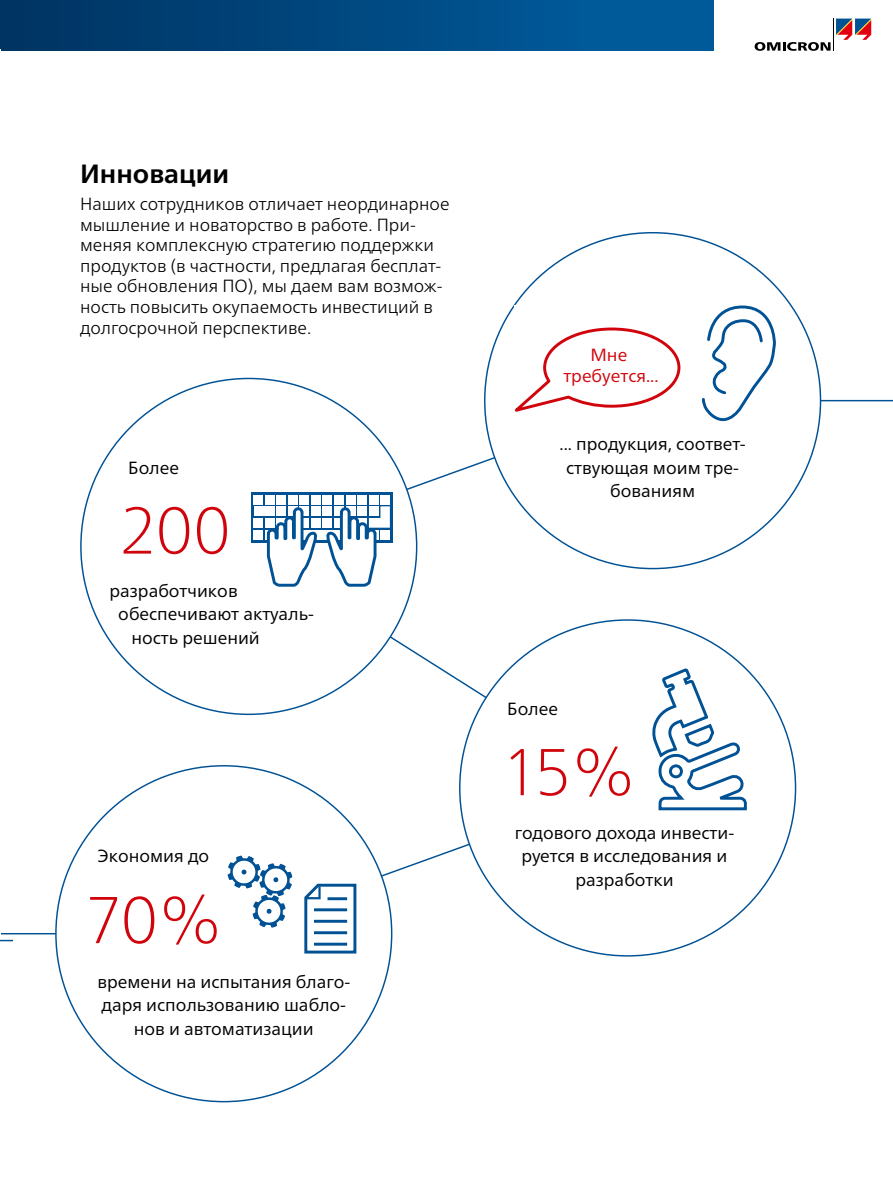
<style>
.page{position:relative;width:893px;height:1191px;background:#fff}
.page>*{position:absolute;margin:0;border:0;box-sizing:border-box;transform-origin:0 0}
.t1{font:100 66.15px "Frutiger Neue LTW1 G";letter-spacing:-.03em;color:#d1040c}
.t2{font:700 26.4px "Frutiger Neue LTW1 G";color:#000}
.t3{font:300 17.55px/20.5px "Frutiger Neue LTW1 G";color:#000}
.t4{font:17.55px/23.5px "Frutiger Neue LTW1 G";color:#000;text-align:center}
.t5{font:17.55px/21px "Frutiger Neue LTW1 G";color:#d1040c;text-align:center}
</style>
<div class="page">
<svg style="left:0;top:939px;width:13px;height:2px"></svg>
<div style="left:0;top:0;width:13px;height:48px;background:#003563"></div>
<svg style="left:311px;top:789px;width:235px;height:146px"></svg>
<svg style="left:331px;top:399px;width:236px;height:146px"></svg>
<svg style="left:246px;top:545px;width:384px;height:244px"></svg>
<hr style="left:820px;top:400px;width:73px;height:1px;background:#005295">
<hr style="left:1px;top:933px;width:80px;height:1px;background:#005295">
<div style="left:81px;top:378px;width:336px;height:336px;background:#fff;border-radius:50%"></div>
<div style="left:485px;top:233px;width:335px;height:335px;background:#fff;border-radius:50%"></div>
<div style="left:460px;top:620px;width:335px;height:336px;background:#fff;border-radius:50%"></div>
<div style="left:56px;top:765px;width:336px;height:336px;background:#fff;border-radius:50%"></div>
<div style="left:1px;top:0;width:712px;height:51px;background:linear-gradient(to right,#003362,#005ea0)"></div>
<svg style="left:755px;top:42px;width:75px;height:9px"></svg>
<hr style="left:833px;top:18px;width:1px;height:33px;background:#000">
<svg style="left:836px;top:19px;width:35px;height:21px"></svg>
<svg style="left:515px;top:327px;width:166px;height:85px"></svg>
<svg style="left:701px;top:305px;width:75px;height:116px"></svg>
<svg style="left:251px;top:492px;width:141px;height:50px"></svg>
<div style="left:380px;top:494px;width:10px;height:10px;background:#fff"></div>
<div style="left:369px;top:494px;width:9px;height:10px;background:#fff"></div>
<div style="left:357px;top:494px;width:10px;height:10px;background:#fff"></div>
<div style="left:346px;top:494px;width:9px;height:10px;background:#fff"></div>
<div style="left:334px;top:494px;width:10px;height:10px;background:#fff"></div>
<div style="left:323px;top:518px;width:9px;height:9px;background:#fff"></div>
<div style="left:323px;top:506px;width:9px;height:10px;background:#fff"></div>
<div style="left:323px;top:494px;width:9px;height:10px;background:#fff"></div>
<div style="left:311px;top:518px;width:10px;height:9px;background:#fff"></div>
<div style="left:311px;top:506px;width:10px;height:10px;background:#fff"></div>
<div style="left:311px;top:494px;width:10px;height:10px;background:#fff"></div>
<div style="left:300px;top:494px;width:9px;height:10px;background:#fff"></div>
<div style="left:288px;top:494px;width:10px;height:10px;background:#fff"></div>
<div style="left:277px;top:494px;width:9px;height:10px;background:#fff"></div>
<div style="left:265px;top:529px;width:113px;height:10px;background:#fff"></div>
<div style="left:254px;top:529px;width:9px;height:10px;background:#fff"></div>
<div style="left:254px;top:506px;width:20px;height:10px;background:#fff"></div>
<div style="left:254px;top:518px;width:9px;height:9px;background:#fff"></div>
<div style="left:265px;top:494px;width:9px;height:10px;background:#fff"></div>
<div style="left:254px;top:494px;width:9px;height:10px;background:#fff"></div>
<svg style="left:265px;top:506px;width:53px;height:80px"></svg>
<svg style="left:326px;top:506px;width:64px;height:80px"></svg>
<svg style="left:652px;top:668px;width:95px;height:142px"></svg>
<svg style="left:304px;top:883px;width:52px;height:70px"></svg>
<svg style="left:228px;top:855px;width:64px;height:72px"></svg>
<p class="t2" style="left:80px;top:158px;width:150px">Инновации</p>
<p class="t3" style="left:80px;top:194px;width:371px">Наших сотрудников отличает неординарное мышление и новаторство в работе. При&shy;меняя комплексную стратегию поддержки продуктов (в частности, предлагая бесплат&shy;ные обновления ПО), мы даем вам возмож&shy;ность повысить окупаемость инвестиций в долгосрочной перспективе.</p>
<p class="t4" style="left:128px;top:455px;width:52px">Более</p>
<p class="t1" style="left:119px;top:482px;width:113px">200</p>
<p class="t4" style="left:110px;top:578px;width:130px">разработчиков</p>
<p class="t4" style="left:118px;top:602px;width:197px">обеспечивают актуаль-</p>
<p class="t4" style="left:132px;top:625px;width:130px">ность решений</p>
<p class="t4" style="left:98px;top:844px;width:113px">Экономия до</p>
<p class="t1" style="left:86px;top:872px;width:139px">70%</p>
<p class="t4" style="left:97px;top:969px;width:254px">времени на испытания благо&shy;даря использованию шабло&shy;нов и автоматизации</p>
<p class="t5" style="left:563px;top:344px;width:97px">Мне требуется...</p>
<p class="t4" style="left:559px;top:432px;width:188px">... продукция, соответ&shy;ствующая моим тре&shy;бованиям</p>
<p class="t4" style="left:507px;top:696px;width:52px">Более</p>
<p class="t1" style="left:501px;top:724px;width:136px">15%</p>
<p class="t4" style="left:515px;top:820px;width:221px">годового дохода инвести&shy;руется в исследования и разработки</p>
</div>
